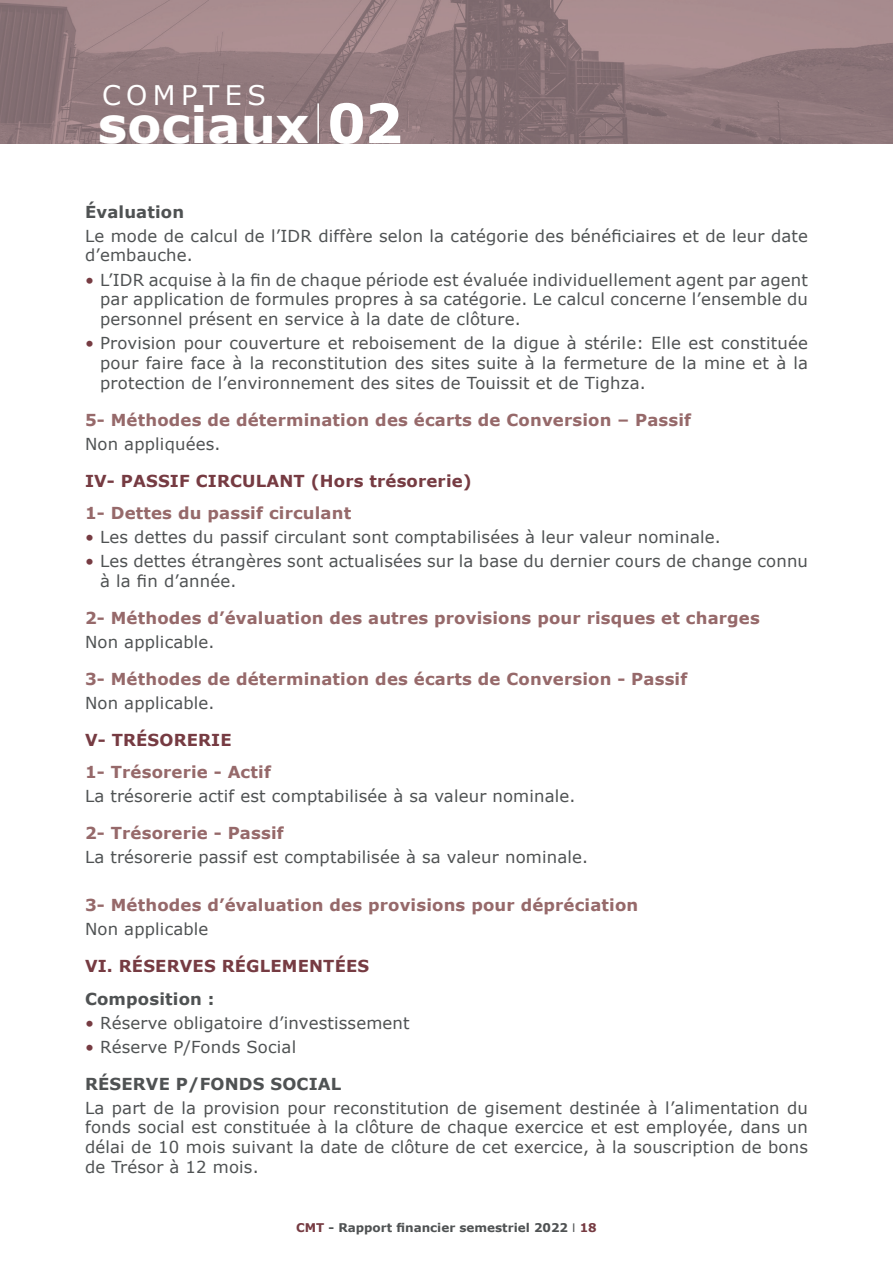
<style>
.page{position:relative;width:893px;height:1263px;background:#fff}
.page>*{position:absolute;margin:0;border:0;box-sizing:border-box;transform-origin:0 0}
.t1{font:700 49.5px "Verdana";color:#fff}
.t2{font:27px "Verdana";letter-spacing:.2em;color:#fff}
.t3{font:16.5px/19.8px "Verdana";letter-spacing:.01em;color:#4f5253;text-align:justify}
.t4{font:700 16.5px "Verdana";letter-spacing:.01em;color:#96696a}
.t5{font:700 16.5px "Verdana";letter-spacing:.01em;color:#763b42}
.t6{font:700 16.5px "Verdana";letter-spacing:.01em;color:#4f5253}
.t7{font:700 12px "Verdana";color:#4f5253}
.s1{font-size:54.45px}
.s2{color:#763b42}
.s3{font-family:"Arial";font-weight:400}
</style>
<div class="page">
<img style="left:0;top:0;width:893px;height:143px">
<hr style="left:317px;top:103px;width:2px;height:40px;background:#fff">
<h2 class="t2" style="left:102px;top:78px;width:165px">COMPTES</h2>
<h1 class="t1" style="left:98px;top:93px;width:306px">sociaux <span class="s1">02</span></h1>
<p class="t6" style="left:85px;top:201px;width:101px">Évaluation</p>
<p class="t3" style="left:85px;top:226px;width:724px">Le mode de calcul de l’IDR diffère selon la catégorie des bénéficiaires et de leur date d’embauche.</p>
<p class="t3" style="left:100px;top:270px;width:709px;text-indent:-15px"><span class="s2">•</span> L’IDR acquise à la fin de chaque période est évaluée individuellement agent par agent par application de formules propres à sa catégorie. Le calcul concerne l’ensemble du personnel présent en service à la date de clôture.</p>
<p class="t3" style="left:100px;top:334px;width:709px;text-indent:-15px"><span class="s2">•</span> Provision pour couverture et reboisement de la digue à stérile: Elle est constituée pour faire face à la reconstitution des sites suite à la fermeture de la mine et à la protection de l’environnement des sites de Touissit et de Tighza.</p>
<p class="t4" style="left:85px;top:409px;width:608px">5- Méthodes de détermination des écarts de Conversion – Passif</p>
<p class="t3" style="left:85px;top:434px;width:137px">Non appliquées.</p>
<p class="t5" style="left:85px;top:470px;width:388px">IV- PASSIF CIRCULANT (Hors trésorerie)</p>
<p class="t4" style="left:85px;top:502px;width:268px">1- Dettes du passif circulant</p>
<p class="t3" style="left:85px;top:527px;width:637px"><span class="s2">•</span> Les dettes du passif circulant sont comptabilisées à leur valeur nominale.</p>
<p class="t3" style="left:100px;top:551px;width:709px;text-indent:-15px"><span class="s2">•</span> Les dettes étrangères sont actualisées sur la base du dernier cours de change connu à la fin d’année.</p>
<p class="t4" style="left:85px;top:607px;width:676px">2- Méthodes d’évaluation des autres provisions pour risques et charges</p>
<p class="t3" style="left:85px;top:632px;width:131px">Non applicable.</p>
<p class="t4" style="left:85px;top:668px;width:604px">3- Méthodes de détermination des écarts de Conversion - Passif</p>
<p class="t3" style="left:85px;top:693px;width:131px">Non applicable.</p>
<p class="t5" style="left:85px;top:729px;width:148px">V- TRÉSORERIE</p>
<p class="t4" style="left:85px;top:761px;width:187px">1- Trésorerie - Actif</p>
<p class="t3" style="left:85px;top:786px;width:492px">La trésorerie actif est comptabilisée à sa valeur nominale.</p>
<p class="t4" style="left:85px;top:822px;width:200px">2- Trésorerie - Passif</p>
<p class="t3" style="left:85px;top:847px;width:505px">La trésorerie passif est comptabilisée à sa valeur nominale.</p>
<p class="t4" style="left:85px;top:894px;width:555px">3- Méthodes d’évaluation des provisions pour dépréciation</p>
<p class="t3" style="left:85px;top:919px;width:125px">Non applicable</p>
<p class="t5" style="left:85px;top:955px;width:286px">VI. RÉSERVES RÉGLEMENTÉES</p>
<p class="t6" style="left:85px;top:988px;width:131px">Composition :</p>
<p class="t3" style="left:85px;top:1013px;width:326px"><span class="s2">•</span> Réserve obligatoire d’investissement</p>
<p class="t3" style="left:85px;top:1037px;width:213px"><span class="s2">•</span> Réserve P/Fonds Social</p>
<p class="t6" style="left:85px;top:1073px;width:258px">RÉSERVE P/FONDS SOCIAL</p>
<p class="t3" style="left:85px;top:1098px;width:724px">La part de la provision pour reconstitution de gisement destinée à l’alimentation du fonds social est constituée à la clôture de chaque exercice et est employée, dans un délai de 10 mois suivant la date de clôture de cet exercice, à la souscription de bons de Trésor à 12 mois.</p>
<p class="t7" style="left:296px;top:1219px;width:302px"><span class="s2">CMT</span> - Rapport financier semestriel 2022 <span class="s3">I</span> <span class="s2">18</span></p>
</div>
